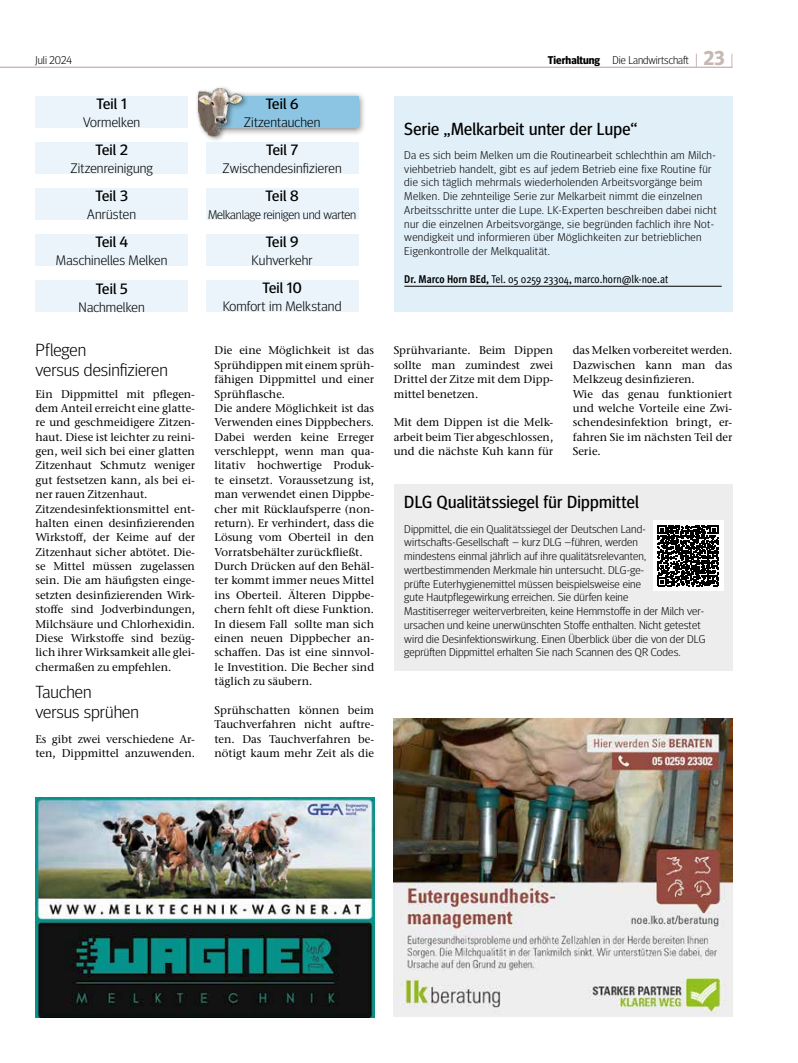
<style>
.page{position:relative;width:798px;height:1063px;background:#fff}
.page>*{position:absolute;margin:0;border:0;box-sizing:border-box;transform-origin:0 0}
.t1{font:17.5px "Meta Head OT";letter-spacing:.015em;color:#000}
.t2{font:300 17.5px/20px "Meta Head OT";color:#000;scale:1.05 1}
.t3{font:15px "Meta Head OT";letter-spacing:.01em;color:#000;scale:1.05 1}
.t4{font:300 13.75px "Meta Head OT";letter-spacing:.01em;color:#000;scale:1.05 1}
.t5{font:300 12.5px "Meta Head OT";letter-spacing:-.01em;color:#000;scale:1.05 1}
.t6{font:500 11.25px/14.4px "Stone Serif ITC Pro";color:#000}
.t7{font:300 11.25px/13.8px "Meta Head OT";letter-spacing:.01em;color:#000;scale:1.05 1}
.t8{font:300 11.25px/13.8px "Meta Head OT";letter-spacing:.03em;color:#000;scale:1.05 1}
.t9{font:condensed 11.25px "Meta OT";letter-spacing:-.005em;color:#000}
.t10{font:300 11.25px "Meta Head OT";letter-spacing:.01em;color:#000}
.s1{font-weight:700}
.s2{font-weight:700;font-size:20px;color:#c6b7b4}
</style>
<div class="page">
<svg style="left:731px;top:54px;width:1px;height:13px"></svg>
<svg style="left:695px;top:54px;width:1px;height:13px"></svg>
<hr style="left:0;top:67px;width:732px;height:1px;background:#c6b7b4">
<img style="left:35px;top:797px;width:339px;height:220px">
<div style="left:201px;top:91px;width:165px;height:46px;background:#000;opacity:.5"></div>
<div style="left:206px;top:96px;width:152px;height:32px;background:#8bc5e3"></div>
<div style="left:35px;top:142px;width:153px;height:32px;background:#eaf4fa"></div>
<div style="left:206px;top:142px;width:152px;height:32px;background:#eaf4fa"></div>
<div style="left:35px;top:188px;width:153px;height:32px;background:#eaf4fa"></div>
<div style="left:206px;top:188px;width:152px;height:32px;background:#eaf4fa"></div>
<div style="left:35px;top:234px;width:153px;height:32px;background:#eaf4fa"></div>
<div style="left:206px;top:234px;width:152px;height:32px;background:#eaf4fa"></div>
<div style="left:35px;top:280px;width:153px;height:32px;background:#eaf4fa"></div>
<div style="left:206px;top:280px;width:152px;height:32px;background:#eaf4fa"></div>
<div style="left:35px;top:96px;width:153px;height:32px;background:#eaf4fa"></div>
<div style="left:194px;top:85px;width:55px;height:58px;background:#000;opacity:.5"></div>
<img style="left:198px;top:89px;width:44px;height:48px">
<div style="left:393px;top:96px;width:339px;height:215px;background:#e1eff8"></div>
<hr style="left:404px;top:286px;width:317px;height:1px;background:#000">
<div style="left:393px;top:484px;width:339px;height:187px;background:#eeeded"></div>
<div style="left:652px;top:520px;width:71px;height:71px;background:#fff"></div>
<svg style="left:657px;top:525px;width:61px;height:61px"></svg>
<img style="left:393px;top:719px;width:339px;height:297px">
<p class="t10" style="left:35px;top:53px;width:38px">Juli 2024</p>
<p class="t10" style="left:547px;top:53px;width:178px"><span class="s1">Tierhaltung</span> Die Landwirtschaft <span class="s2">23</span></p>
<h2 class="t3" style="left:96px;top:95px;width:30px">Teil 1</h2>
<p class="t4" style="left:83px;top:113px;width:56px">Vormelken</p>
<h2 class="t3" style="left:265px;top:95px;width:33px">Teil 6</h2>
<p class="t4" style="left:244px;top:114px;width:74px">Zitzentauchen</p>
<h2 class="t3" style="left:95px;top:141px;width:32px">Teil 2</h2>
<p class="t4" style="left:70px;top:159px;width:80px">Zitzenreinigung</p>
<h2 class="t3" style="left:266px;top:141px;width:32px">Teil 7</h2>
<p class="t4" style="left:222px;top:160px;width:115px">Zwischendesinfizieren</p>
<h2 class="t3" style="left:95px;top:187px;width:32px">Teil 3</h2>
<p class="t4" style="left:87px;top:205px;width:48px">Anrüsten</p>
<h2 class="t3" style="left:265px;top:187px;width:33px">Teil 8</h2>
<p class="t5" style="left:208px;top:207px;width:143px">Melkanlage reinigen und warten</p>
<h2 class="t3" style="left:95px;top:233px;width:32px">Teil 4</h2>
<p class="t4" style="left:56px;top:251px;width:108px">Maschinelles Melken</p>
<h2 class="t3" style="left:265px;top:233px;width:33px">Teil 9</h2>
<p class="t4" style="left:251px;top:251px;width:60px">Kuhverkehr</p>
<h2 class="t3" style="left:96px;top:280px;width:32px">Teil 5</h2>
<p class="t4" style="left:79px;top:298px;width:65px">Nachmelken</p>
<h2 class="t3" style="left:262px;top:279px;width:39px">Teil 10</h2>
<p class="t4" style="left:223px;top:297px;width:114px">Komfort im Melkstand</p>
<h1 class="t1" style="left:404px;top:118px;width:234px">Serie „Melkarbeit unter der Lupe“</h1>
<p class="t8" style="left:404px;top:148px;width:299px">Da es sich beim Melken um die Routinearbeit schlechthin am Milch&shy;viehbetrieb handelt, gibt es auf jedem Betrieb eine fixe Routine für die sich täglich mehrmals wiederholenden Arbeitsvorgänge beim Melken. Die zehnteilige Serie zur Melkarbeit nimmt die einzelnen Arbeitsschritte unter die Lupe. LK-Experten beschreiben dabei nicht nur die einzelnen Arbeitsvorgänge, sie begründen fachlich ihre Not&shy;wendigkeit und informieren über Möglichkeiten zur betrieblichen Eigenkontrolle der Melkqualität.</p>
<p class="t9" style="left:404px;top:271px;width:265px"><span class="s1">Dr. Marco Horn BEd,</span> Tel. 05 0259 23304, marco.horn@lk-noe.at</p>
<h1 class="t2" style="left:35px;top:339px;width:128px">Pflegen<br>versus desinfizieren</h1>
<p class="t6" style="left:35px;top:387px;width:161px">Ein Dippmittel mit pflegen&shy;dem Anteil erreicht eine glatte&shy;re und geschmeidigere Zitzen&shy;haut. Diese ist leichter zu reini&shy;gen, weil sich bei einer glatten<br>Zitzenhaut Schmutz weniger gut festsetzen kann, als bei ei&shy;ner rauen Zitzenhaut.<br>Zitzendesinfektionsmittel ent&shy;halten einen desinfizierenden<br>Wirkstoff, der Keime auf der<br>Zitzenhaut sicher abtötet. Die&shy;se Mittel müssen zugelassen sein. Die am häufigsten einge&shy;setzten desinfizierenden Wirk&shy;stoffe sind Jodverbindungen,<br>Milchsäure und Chlorhexidin.<br>Diese Wirkstoffe sind bezüg&shy;lich ihrer Wirksamkeit alle glei&shy;chermaßen zu empfehlen.</p>
<h1 class="t2" style="left:35px;top:681px;width:100px">Tauchen versus sprühen</h1>
<p class="t6" style="left:35px;top:732px;width:161px">Es gibt zwei verschiedene Ar&shy;ten, Dippmittel anzuwenden.</p>
<p class="t6" style="left:214px;top:343px;width:161px">Die eine Möglichkeit ist das<br>Sprühdippen mit einem sprüh&shy;fähigen Dippmittel und einer<br>Sprühflasche.<br>Die andere Möglichkeit ist das<br>Verwenden eines Dippbechers.<br>Dabei werden keine Erreger verschleppt, wenn man qua&shy;litativ hochwertige Produk&shy;te einsetzt. Voraussetzung ist, man verwendet einen Dippbe&shy;cher mit Rücklaufsperre (non&shy;return). Er verhindert, dass die<br>Lösung vom Oberteil in den<br>Vorratsbehälter zurückfließt.<br>Durch Drücken auf den Behäl&shy;ter kommt immer neues Mittel ins Oberteil. Älteren Dippbe&shy;chern fehlt oft diese Funktion.<br>In diesem Fall sollte man sich einen neuen Dippbecher an&shy;schaffen. Das ist eine sinnvol&shy;le Investition. Die Becher sind täglich zu säubern.</p>
<p class="t6" style="left:214px;top:703px;width:161px;text-align:justify">Sprühschatten können beim Tauchverfahren nicht auftre&shy;ten. Das Tauchverfahren be&shy;nötigt kaum mehr Zeit als die</p>
<p class="t6" style="left:393px;top:343px;width:161px;text-align:justify">Sprühvariante. Beim Dippen sollte man zumindest zwei Drittel der Zitze mit dem Dipp&shy;mittel benetzen.</p>
<p class="t6" style="left:393px;top:415px;width:161px;text-align:justify">Mit dem Dippen ist die Melk&shy;arbeit beim Tier abgeschlossen, und die nächste Kuh kann für</p>
<p class="t6" style="left:572px;top:343px;width:161px">das Melken vorbereitet werden.<br>Dazwischen kann man das<br>Melkzeug desinfizieren.<br>Wie das genau funktioniert und welche Vorteile eine Zwi&shy;schendesinfektion bringt, er&shy;fahren Sie im nächsten Teil der<br>Serie.</p>
<h1 class="t1" style="left:404px;top:492px;width:236px">DLG Qualitätssiegel für Dippmittel</h1>
<p class="t7" style="left:404px;top:522px;width:288px">Dippmittel, die ein Qualitätssiegel der Deutschen Land&shy;wirtschafts-Gesellschaft – kurz DLG –führen, werden<br>mindestens einmal jährlich auf ihre qualitätsrelevanten, wertbestimmenden Merkmale hin untersucht. DLG-ge-<br>prüfte Euterhygienemittel müssen beispielsweise eine<br>gute Hautpflegewirkung erreichen. Sie dürfen keine<br>Mastitiserreger weiterverbreiten, keine Hemmstoffe in der Milch ver&shy;ursachen und keine unerwünschten Stoffe enthalten. Nicht getestet wird die Desinfektionswirkung. Einen Überblick über die von der DLG geprüften Dippmittel erhalten Sie nach Scannen des QR Codes.</p>
</div>
